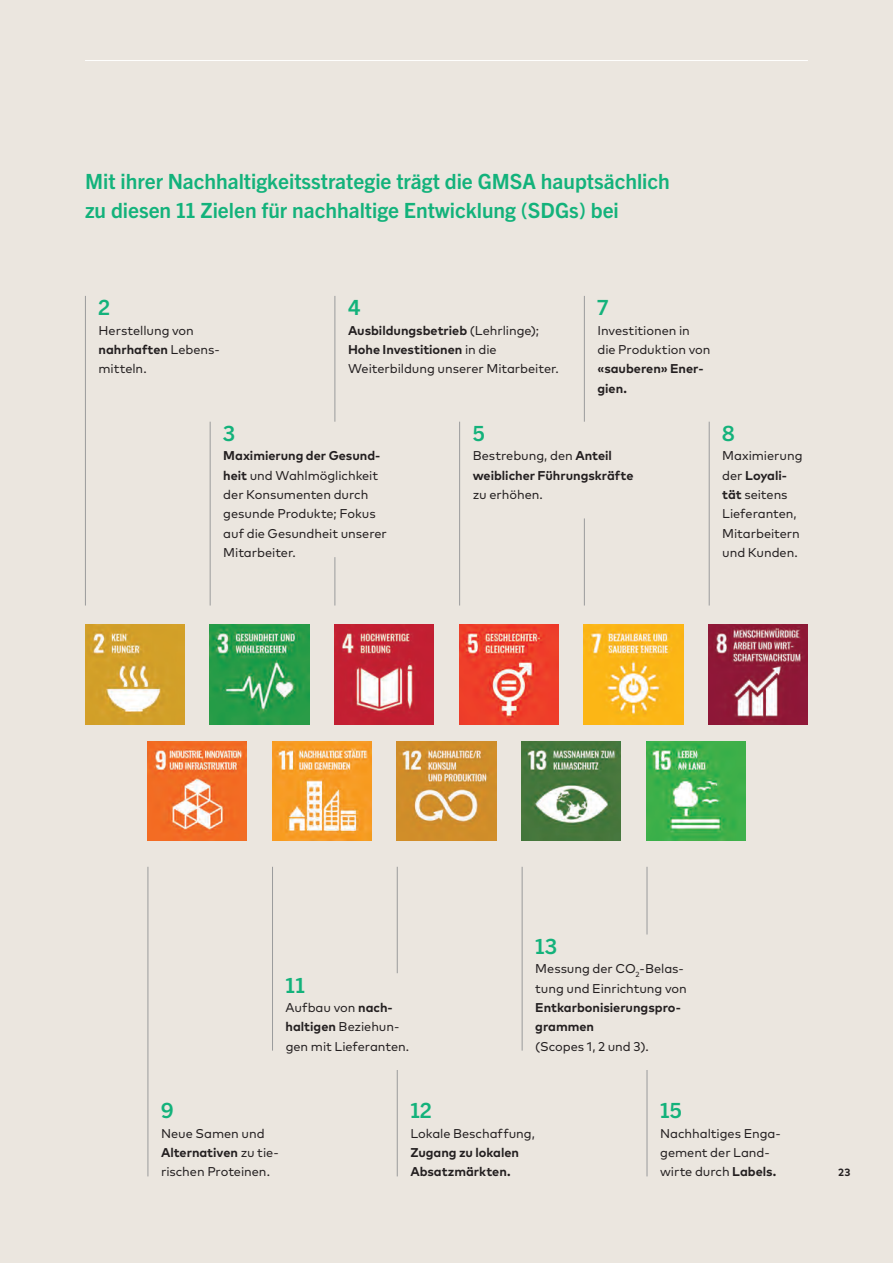
<style>
.page{position:relative;width:893px;height:1263px;background:#ebe6df}
.page>*{position:absolute;margin:0;border:0;box-sizing:border-box;transform-origin:0 0}
.t1{font:700 21px/29px "Trade Gothic Next LT Pro";color:#13b27b}
.Texte_article{font:12.75px/19.4px "Mark Pro";letter-spacing:-.005em;color:#231f20}
.Texte_article-2{font:700 12.75px/19.4px "Mark Pro";color:#231f20}
.texte_article_sans_retour{font:12.75px/19.4px "Mark Pro";letter-spacing:-.005em;color:#231f20}
.texte_article_sans_retour-2{font:700 12.75px "Mark Pro";color:#231f20}
.t2{font:700 10.5px "Mark Pro";color:#231f20}
.s1{font-weight:700}
.s2{font-weight:400}
</style>
<div class="page">
<hr style="left:85px;top:60px;width:723px;height:1px;background:#fff">
<img style="left:85px;top:625px;width:99px;height:99px">
<img style="left:210px;top:625px;width:99px;height:99px">
<img style="left:334px;top:625px;width:100px;height:99px">
<img style="left:459px;top:625px;width:99px;height:99px">
<img style="left:584px;top:625px;width:99px;height:99px">
<img style="left:709px;top:625px;width:99px;height:99px">
<img style="left:147px;top:741px;width:100px;height:99px">
<img style="left:272px;top:741px;width:99px;height:99px">
<img style="left:397px;top:741px;width:99px;height:99px">
<img style="left:522px;top:741px;width:99px;height:99px">
<img style="left:646px;top:741px;width:100px;height:99px">
<hr style="left:85px;top:296px;width:1px;height:309px;background:#9a9b9c">
<hr style="left:148px;top:867px;width:1px;height:309px;background:#9a9b9c">
<hr style="left:397px;top:867px;width:1px;height:106px;background:#9a9b9c">
<hr style="left:647px;top:867px;width:1px;height:67px;background:#9a9b9c">
<hr style="left:334px;top:296px;width:1px;height:126px;background:#9a9b9c">
<hr style="left:584px;top:296px;width:1px;height:126px;background:#9a9b9c">
<hr style="left:210px;top:422px;width:1px;height:183px;background:#9a9b9c">
<hr style="left:272px;top:867px;width:1px;height:184px;background:#9a9b9c">
<hr style="left:522px;top:867px;width:1px;height:184px;background:#9a9b9c">
<hr style="left:459px;top:422px;width:1px;height:183px;background:#9a9b9c">
<hr style="left:709px;top:422px;width:1px;height:183px;background:#9a9b9c">
<hr style="left:334px;top:557px;width:1px;height:48px;background:#9a9b9c">
<hr style="left:584px;top:518px;width:1px;height:87px;background:#9a9b9c">
<hr style="left:397px;top:1070px;width:1px;height:106px;background:#9a9b9c">
<hr style="left:647px;top:1070px;width:1px;height:106px;background:#9a9b9c">
<h2 class="t1" style="left:85px;top:166px;width:586px">Mit ihrer Nachhaltigkeitsstrategie trägt die GMSA hauptsächlich zu diesen 11 Zielen für nachhaltige Entwicklung (SDGs) bei</h2>
<h2 class="t1" style="left:99px;top:292px;width:13px">2</h2>
<p class="Texte_article" style="left:99px;top:319px;width:123px">Herstellung von <span class="s1">nahrhaften</span> Lebens&shy;mitteln.</p>
<h2 class="t1" style="left:348px;top:292px;width:14px">4</h2>
<p class="texte_article_sans_retour-2" style="left:348px;top:320px;width:193px">Ausbildungsbetrieb <span class="s2">(Lehrlinge);</span></p>
<p class="texte_article_sans_retour" style="left:348px;top:339px;width:212px"><span class="s1">Hohe Investitionen</span> in die<br>Weiterbildung unserer Mitarbeiter.</p>
<h2 class="t1" style="left:597px;top:292px;width:13px">7</h2>
<p class="Texte_article" style="left:597px;top:319px;width:115px">Investitionen in die Produktion von <span class="s1">«sauberen» Ener&shy;gien.</span></p>
<h2 class="t1" style="left:223px;top:417px;width:14px">3</h2>
<p class="Texte_article" style="left:223px;top:445px;width:165px"><span class="s1">Maximierung der Gesund&shy;heit</span> und Wahlmöglichkeit der Konsumenten durch gesunde Produkte; Fokus auf die Gesundheit unserer<br>Mitarbeiter.</p>
<h2 class="t1" style="left:473px;top:417px;width:14px">5</h2>
<p class="Texte_article-2" style="left:473px;top:445px;width:162px"><span class="s2">Bestrebung, den</span> Anteil weiblicher Führungskräfte <span class="s2">zu erhöhen.</span></p>
<h2 class="t1" style="left:722px;top:417px;width:14px">8</h2>
<p class="Texte_article" style="left:722px;top:445px;width:82px">Maximierung der <span class="s1">Loyali&shy;tät</span> seitens<br>Lieferanten,<br>Mitarbeitern und Kunden.</p>
<h2 class="t1" style="left:286px;top:969px;width:21px">11</h2>
<p class="Texte_article" style="left:286px;top:997px;width:125px">Aufbau von <span class="s1">nach&shy;haltigen</span> Beziehun&shy;gen mit Lieferanten.</p>
<h2 class="t1" style="left:535px;top:930px;width:23px">13</h2>
<p class="Texte_article" style="left:535px;top:958px;width:153px">Messung der CO<sub>2</sub>-Belas&shy;tung und Einrichtung von<br><span class="s1">Entkarbonisierungspro&shy;grammen<br></span>(Scopes 1, 2 und 3).</p>
<h2 class="t1" style="left:161px;top:1095px;width:14px">9</h2>
<p class="Texte_article" style="left:161px;top:1122px;width:119px">Neue Samen und<br><span class="s1">Alternativen</span> zu tie&shy;rischen Proteinen.</p>
<h2 class="t1" style="left:410px;top:1095px;width:23px">12</h2>
<p class="Texte_article-2" style="left:410px;top:1122px;width:126px"><span class="s2">Lokale Beschaffung,<br></span>Zugang zu lokalen<br>Absatzmärkten.</p>
<h2 class="t1" style="left:660px;top:1095px;width:23px">15</h2>
<p class="Texte_article" style="left:660px;top:1122px;width:122px">Nachhaltiges Enga&shy;gement der Land&shy;wirte durch <span class="s1">Labels.</span></p>
<p class="t2" style="left:838px;top:1165px;width:14px">23</p>
</div>
